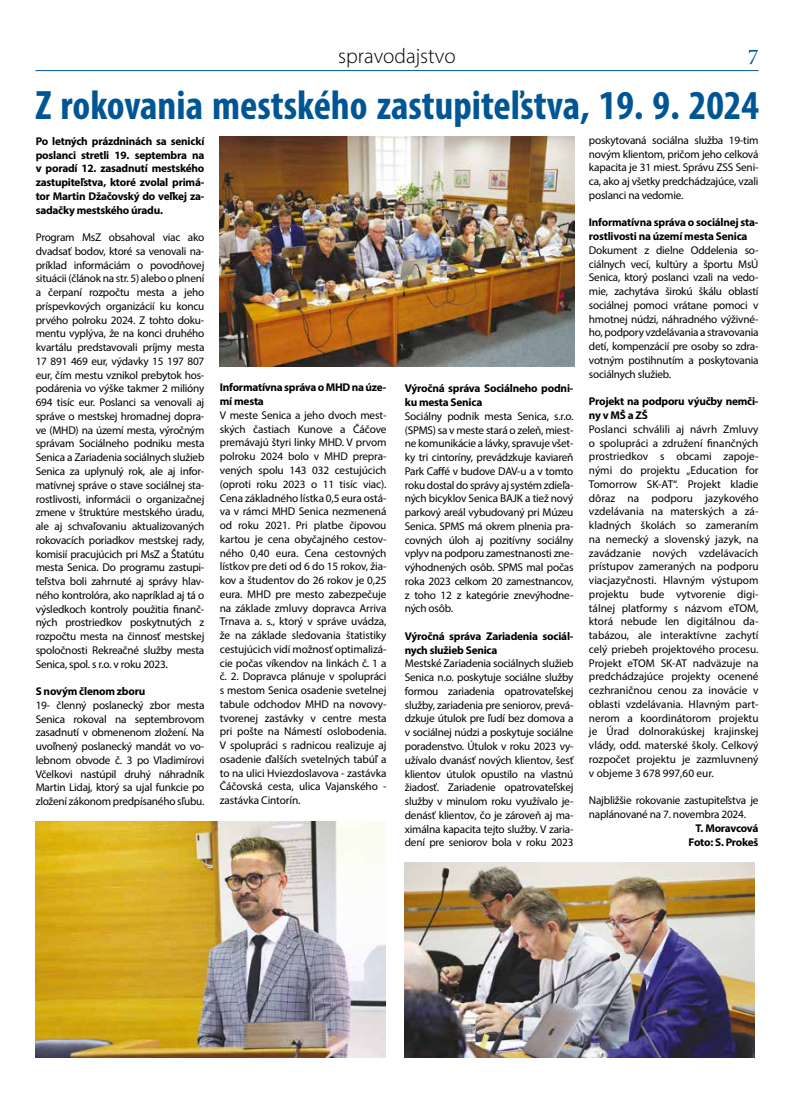
<style>
.page{position:relative;width:794px;height:1110px;background:#fff}
.page>*{position:absolute;margin:0;border:0;box-sizing:border-box;transform-origin:0 0}
.t1{font:700 condensed 41.25px "Myriad Pro";color:#005695}
.t2{font:22.5px "Minion Pro";color:#005995}
.t3{font:300 21.25px "Myriad Pro";color:#000}
.t4{font:11.25px/13.8px "Myriad Pro";letter-spacing:-.02em;color:#000;text-align:justify}
.t5{font:700 11.25px/13.8px "Myriad Pro";letter-spacing:-.02em;color:#000}
</style>
<div class="page">
<hr style="left:35px;top:70px;width:723px;height:1px;background:#005995">
<img style="left:219px;top:136px;width:355px;height:230px">
<img style="left:36px;top:821px;width:350px;height:236px">
<img style="left:405px;top:862px;width:349px;height:195px">
<h3 class="t3" style="left:338px;top:43px;width:119px">spravodajstvo</h3>
<h2 class="t2" style="left:747px;top:42px;width:12px">7</h2>
<h1 class="t1" style="left:36px;top:79px;width:725px">Z rokovania mestského zastupiteľstva, 19. 9. 2024</h1>
<p class="t5" style="left:36px;top:134px;width:170px;text-align:justify">Po letných prázdninách sa senickí poslanci stretli 19. septembra na v poradí 12. zasadnutí mestského zastupiteľstva, ktoré zvolal primá&shy;tor Martin Džačovský do veľkej za&shy;sadačky mestského úradu.</p>
<p class="t4" style="left:36px;top:230px;width:170px">Program MsZ obsahoval viac ako dvadsať bodov, ktoré sa venovali na&shy;príklad informáciám o povodňovej situácii (článok na str. 5) alebo o plnení a čerpaní rozpočtu mesta a jeho príspevkových organizácií ku koncu prvého polroku 2024. Z tohto doku&shy;mentu vyplýva, že na konci druhého kvartálu predstavovali príjmy mesta 17 891 469 eur, výdavky 15 197 807 eur, čím mestu vznikol prebytok hos&shy;podárenia vo výške takmer 2 milióny 694 tisíc eur. Poslanci sa venovali aj správe o mestskej hromadnej dopra&shy;ve (MHD) na území mesta, výročným správam Sociálneho podniku mesta Senica a Zariadenia sociálnych služieb Senica za uplynulý rok, ale aj infor&shy;matívnej správe o stave sociálnej sta&shy;rostlivosti, informácii o organizačnej zmene v štruktúre mestského úradu, ale aj schvaľovaniu aktualizovaných rokovacích poriadkov mestskej rady, komisií pracujúcich pri MsZ a Štatútu mesta Senica. Do programu zastupi&shy;teľstva boli zahrnuté aj správy hlav&shy;ného kontrolóra, ako napríklad aj tá o výsledkoch kontroly použitia finanč&shy;ných prostriedkov poskytnutých z rozpočtu mesta na činnosť mestskej spoločnosti Rekreačné služby mesta Senica, spol. s r.o. v roku 2023.</p>
<p class="t5" style="left:36px;top:684px;width:111px">S novým členom zboru</p>
<p class="t4" style="left:36px;top:697px;width:170px">19- členný poslanecký zbor mesta Senica rokoval na septembrovom zasadnutí v obmenenom zložení. Na uvoľnený poslanecký mandát vo vo&shy;lebnom obvode č. 3 po Vladimírovi Včelkovi nastúpil druhý náhradník Martin Lidaj, ktorý sa ujal funkcie po zložení zákonom predpísaného sľubu.</p>
<p class="t4" style="left:589px;top:133px;width:171px">poskytovaná sociálna služba 19-tim novým klientom, pričom jeho celková kapacita je 31 miest. Správu ZSS Seni&shy;ca, ako aj všetky predchádzajúce, vzali poslanci na vedomie.</p>
<p class="t5" style="left:589px;top:215px;width:171px">Informatívna správa o sociálnej sta&shy;rostlivosti na území mesta Senica</p>
<p class="t4" style="left:589px;top:243px;width:171px">Dokument z dielne Oddelenia so&shy;ciálnych vecí, kultúry a športu MsÚ Senica, ktorý poslanci vzali na vedo&shy;mie, zachytáva širokú škálu oblastí sociálnej pomoci vrátane pomoci v hmotnej núdzi, náhradného výživné&shy;ho, podpory vzdelávania a stravovania detí, kompenzácií pre osoby so zdra&shy;votným postihnutím a poskytovania sociálnych služieb.</p>
<p class="t5" style="left:589px;top:394px;width:171px">Projekt na podporu výučby nemči&shy;ny v MŠ a ZŠ</p>
<p class="t4" style="left:589px;top:422px;width:171px">Poslanci schválili aj návrh Zmluvy o spolupráci a združení finančných prostriedkov s obcami zapoje&shy;nými do projektu „Education for Tomorrow SK-AT“. Projekt kladie dôraz na podporu jazykového vzdelávania na materských a zá&shy;kladných školách so zameraním na nemecký a slovenský jazyk, na zavádzanie nových vzdelávacích prístupov zameraných na podporu viacjazyčnosti. Hlavným výstupom projektu bude vytvorenie digi&shy;tálnej platformy s názvom eTOM, ktorá nebude len digitálnou da&shy;tabázou, ale interaktívne zachytí celý priebeh projektového procesu.<br>Projekt eTOM SK-AT nadväzuje na predchádzajúce projekty ocenené cezhraničnou cenou za inovácie v oblasti vzdelávania. Hlavným part&shy;nerom a koordinátorom projektu je Úrad dolnorakúskej krajinskej vlády, odd. materské školy. Celkový rozpočet projektu je zazmluvnený v objeme 3 678 997,60 eur.</p>
<p class="t4" style="left:589px;top:793px;width:171px">Najbližšie rokovanie zastupiteľstva je naplánované na 7. novembra 2024.</p>
<p class="t5" style="left:688px;top:820px;width:71px;text-align:right">T. Moravcová<br>Foto: S. Prokeš</p>
<p class="t5" style="left:220px;top:380px;width:168px">Informatívna správa o MHD na úze&shy;mí mesta</p>
<p class="t4" style="left:220px;top:408px;width:168px">V meste Senica a jeho dvoch mest&shy;ských častiach Kunove a Čáčove premávajú štyri linky MHD. V prvom polroku 2024 bolo v MHD prepra&shy;vených spolu 143 032 cestujúcich (oproti roku 2023 o 11 tisíc viac).<br>Cena základného lístka 0,5 eura ostá&shy;va v rámci MHD Senica nezmenená od roku 2021. Pri platbe čipovou kartou je cena obyčajného cestov&shy;ného 0,40 eura. Cena cestovných lístkov pre deti od 6 do 15 rokov, žia&shy;kov a študentov do 26 rokov je 0,25 eura. MHD pre mesto zabezpečuje na základe zmluvy dopravca Arriva Trnava a. s., ktorý v správe uvádza, že na základe sledovania štatistiky cestujúcich vidí možnosť optimalizá&shy;cie počas víkendov na linkách č. 1 a č. 2. Dopravca plánuje v spolupráci s mestom Senica osadenie svetelnej tabule odchodov MHD na novovy&shy;tvorenej zastávky v centre mesta pri pošte na Námestí oslobodenia.<br>V spolupráci s radnicou realizuje aj osadenie ďalších svetelných tabúľ a to na ulici Hviezdoslavova - zastávka Čáčovská cesta, ulica Vajanského - zastávka Cintorín.</p>
<p class="t5" style="left:405px;top:381px;width:170px">Výročná správa Sociálneho podni&shy;ku mesta Senica</p>
<p class="t4" style="left:405px;top:409px;width:170px">Sociálny podnik mesta Senica, s.r.o. (SPMS) sa v meste stará o zeleň, miest&shy;ne komunikácie a lávky, spravuje všet&shy;ky tri cintoríny, prevádzkuje kaviareň Park Caffé v budove DAV-u a v tomto roku dostal do správy aj systém zdieľa&shy;ných bicyklov Senica BAJK a tiež nový parkový areál vybudovaný pri Múzeu Senica. SPMS má okrem plnenia pra&shy;covných úloh aj pozitívny sociálny vplyv na podporu zamestnanosti zne&shy;výhodnených osôb. SPMS mal počas roka 2023 celkom 20 zamestnancov, z toho 12 z kategórie znevýhodne&shy;ných osôb.</p>
<p class="t5" style="left:405px;top:628px;width:170px">Výročná správa Zariadenia sociál&shy;nych služieb Senica</p>
<p class="t4" style="left:405px;top:656px;width:170px">Mestské Zariadenia sociálnych služieb Senica n.o. poskytuje sociálne služby formou zariadenia opatrovateľskej služby, zariadenia pre seniorov, prevá&shy;dzkuje útulok pre ľudí bez domova a v sociálnej núdzi a poskytuje sociálne poradenstvo. Útulok v roku 2023 vy&shy;užívalo dvanásť nových klientov, šesť klientov útulok opustilo na vlastnú žiadosť. Zariadenie opatrovateľskej služby v minulom roku využívalo je&shy;denásť klientov, čo je zároveň aj ma&shy;ximálna kapacita tejto služby. V zaria&shy;dení pre seniorov bola v roku 2023</p>
</div>
